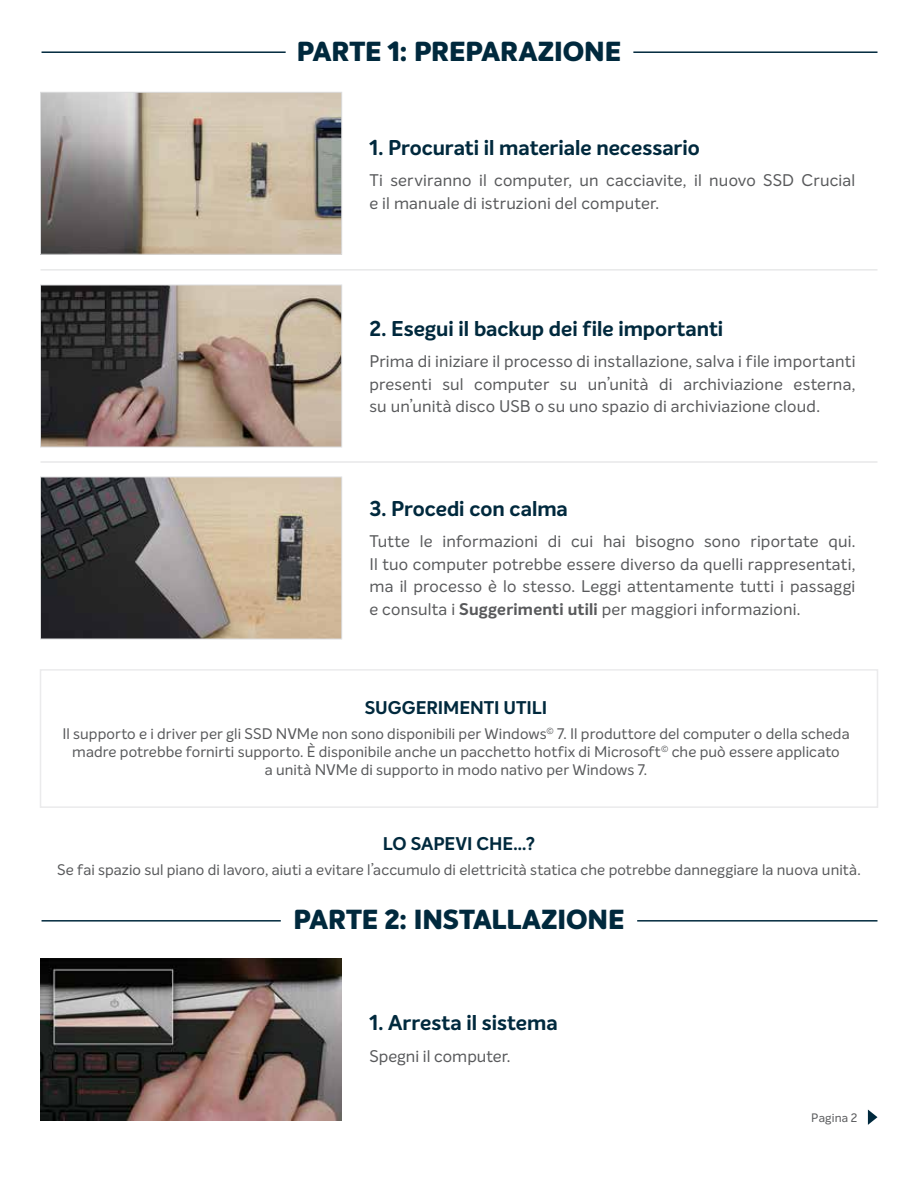
<style>
.page{position:relative;width:918px;height:1188px;background:#fff}
.page>*{position:absolute;margin:0;border:0;box-sizing:border-box;transform-origin:0 0}
.t1{font:800 27px "Intelo";color:#00293d}
.t2{font:700 21px "Intelo";color:#00293d}
.t3{font:700 18px "Intelo Alt";letter-spacing:-.005em;color:#00293d}
.t4{font:16.5px/22.5px "Intelo Alt";letter-spacing:.01em;color:#58595b;text-align:justify}
.t5{font:15px/18px "Intelo Alt";letter-spacing:.005em;color:#58595b;text-align:center}
.t6{font:12px "Intelo Alt";letter-spacing:.015em;color:#58595b}
.s1{font-family:"Intelo";font-weight:700}
</style>
<div class="page">
<hr style="left:633px;top:51px;width:245px;height:2px;background:#00293d">
<hr style="left:42px;top:51px;width:244px;height:2px;background:#00293d">
<svg style="left:868px;top:1110px;width:10px;height:15px"></svg>
<img style="left:42px;top:287px;width:298px;height:158px">
<div style="left:40px;top:285px;width:302px;height:162px;border:1px solid #dcddde"></div>
<img style="left:42px;top:479px;width:298px;height:158px">
<div style="left:40px;top:477px;width:302px;height:162px;border:1px solid #dcddde"></div>
<hr style="left:40px;top:462px;width:838px;height:1px;background:#dcddde">
<img style="left:42px;top:94px;width:298px;height:159px">
<div style="left:40px;top:92px;width:302px;height:163px;border:1px solid #dcddde"></div>
<hr style="left:40px;top:270px;width:838px;height:1px;background:#dcddde">
<div style="left:40px;top:669px;width:838px;height:139px;border:2px solid #ebebec"></div>
<hr style="left:42px;top:920px;width:239px;height:2px;background:#00293d">
<hr style="left:637px;top:920px;width:240px;height:2px;background:#00293d">
<img style="left:40px;top:959px;width:302px;height:162px">
<h1 class="t1" style="left:297px;top:34px;width:326px">PARTE 1: PREPARAZIONE</h1>
<p class="t2" style="left:369px;top:134px;width:332px">1. Procurati il materiale necessario</p>
<p class="t4" style="left:369px;top:169px;width:487px">Ti serviranno il computer, un cacciavite, il nuovo SSD Crucial e il manuale di istruzioni del computer.</p>
<p class="t2" style="left:369px;top:315px;width:355px">2. Esegui il backup dei file importanti</p>
<p class="t4" style="left:369px;top:350px;width:488px">Prima di iniziare il processo di installazione, salva i file importanti presenti sul computer su un’unità di archiviazione esterna, su un’unità disco USB o su uno spazio di archiviazione cloud.</p>
<p class="t2" style="left:369px;top:495px;width:200px">3. Procedi con calma</p>
<p class="t4" style="left:369px;top:530px;width:488px">Tutte le informazioni di cui hai bisogno sono riportate qui.<br>Il tuo computer potrebbe essere diverso da quelli rappresentati, ma il processo è lo stesso. Leggi attentamente tutti i passaggi e consulta i <span class="s1">Suggerimenti utili</span> per maggiori informazioni.</p>
<p class="t3" style="left:365px;top:696px;width:184px">SUGGERIMENTI UTILI</p>
<p class="t5" style="left:62px;top:724px;width:789px">Il supporto e i driver per gli SSD NVMe non sono disponibili per Windows<sup>©</sup> 7. Il produttore del computer o della scheda madre potrebbe fornirti supporto. È disponibile anche un pacchetto hotfix di Microsoft<sup>©</sup> che può essere applicato<br>a unità NVMe di supporto in modo nativo per Windows 7.</p>
<p class="t3" style="left:383px;top:832px;width:154px">LO SAPEVI CHE...?</p>
<p class="t5" style="left:57px;top:860px;width:805px">Se fai spazio sul piano di lavoro, aiuti a evitare l’accumulo di elettricità statica che potrebbe danneggiare la nuova unità.</p>
<h1 class="t1" style="left:293px;top:902px;width:333px">PARTE 2: INSTALLAZIONE</h1>
<p class="t2" style="left:369px;top:1010px;width:190px">1. Arresta il sistema</p>
<p class="t4" style="left:369px;top:1045px;width:143px">Spegni il computer.</p>
<p class="t6" style="left:811px;top:1110px;width:48px">Pagina 2</p>
</div>
